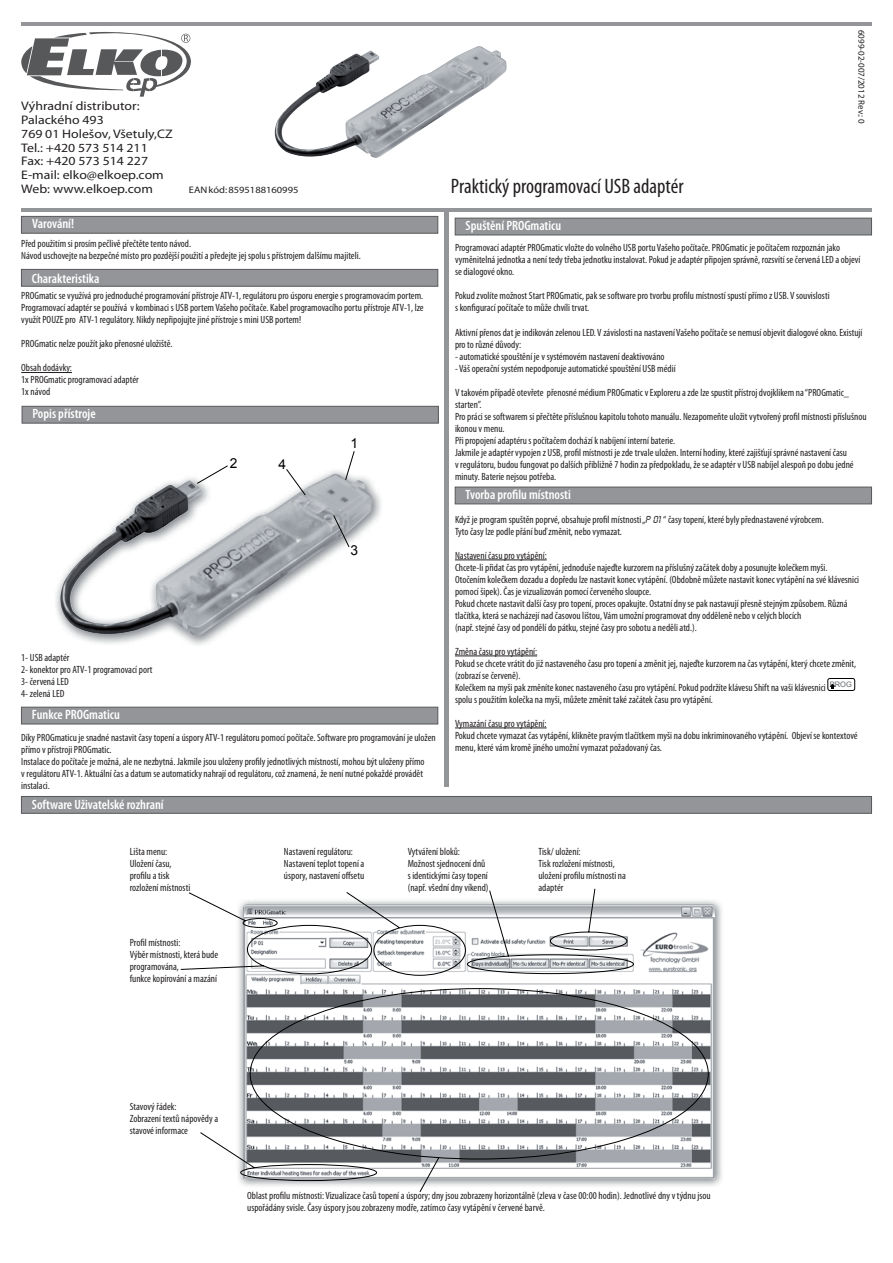
<style>
.page{position:relative;width:893px;height:1263px;background:#fff}
.page>*{position:absolute;margin:0;border:0;box-sizing:border-box;transform-origin:0 0}
.t1{font:condensed 21px "Myriad Pro";color:#231f20}
.t2{font:13.8px "Arial";color:#000}
.t3{font:600 condensed 13.5px "Myriad Pro";color:#fff}
.t4{font:12.45px/13.8px "Myriad Pro";color:#231f20;scale:1.11 1}
.t5{font:condensed 10.5px/12px "Myriad Pro";color:#231f20}
.t6{font:9.45px "Myriad Pro";color:#231f20;scale:1.11 1}
.t7{font:9px "Myriad Pro";color:#231f20}
.s1{font-family:"Lcd D";font-stretch:normal}
</style>
<div class="page">
<hr style="left:21px;top:22px;width:851px;height:4px;background:#939598">
<svg style="left:21px;top:32px;width:170px;height:65px"></svg>
<hr style="left:21px;top:209px;width:851px;height:3px;background:#939598">
<div style="left:21px;top:216px;width:417px;height:17px;background:#939598;border:1px solid #57585a"></div>
<hr style="left:21px;top:372px;width:51px;height:1px;background:#231f20">
<div style="left:21px;top:269px;width:417px;height:17px;background:#939598;border:1px solid #57585a"></div>
<div style="left:22px;top:406px;width:417px;height:17px;background:#939598;border:1px solid #57585a"></div>
<div style="left:21px;top:707px;width:417px;height:17px;background:#939598;border:1px solid #57585a"></div>
<div style="left:21px;top:796px;width:851px;height:17px;background:#939598;border:1px solid #57585a"></div>
<div style="left:455px;top:218px;width:417px;height:17px;background:#939598;border:1px solid #57585a"></div>
<div style="left:455px;top:487px;width:417px;height:17px;background:#939598;border:1px solid #57585a"></div>
<hr style="left:455px;top:560px;width:92px;height:1px;background:#231f20">
<hr style="left:455px;top:656px;width:82px;height:1px;background:#231f20">
<hr style="left:455px;top:728px;width:92px;height:1px;background:#231f20">
<div style="left:827px;top:678px;width:28px;height:13px;border:1px solid #000;border-radius:2px"></div>
<svg style="left:830px;top:684px;width:6px;height:4px"></svg>
<img style="left:55px;top:484px;width:326px;height:161px">
<img style="left:60px;top:476px;width:312px;height:160px">
<svg style="left:196px;top:451px;width:159px;height:97px"></svg>
<img style="left:275px;top:46px;width:232px;height:112px">
<div style="left:444px;top:210px;width:5px;height:577px;background:#939598"></div>
<svg style="left:180px;top:888px;width:529px;height:304px"></svg>
<p class="t4" style="left:21px;top:99px;width:138px">Výhradní distributor:<br>Palackého 493<br>769 01 Holešov, Všetuly,CZ<br>Tel.: +420 573 514 211<br>Fax: +420 573 514 227<br>E-mail: elko@elkoep.com<br>Web: www.elkoep.com</p>
<p class="t6" style="left:189px;top:184px;width:100px">EAN kód: 8595188160995</p>
<p class="t3" style="left:32px;top:215px;width:43px">Varování!</p>
<p class="t5" style="left:21px;top:237px;width:341px">Před použitím si prosím pečlivě přečtěte tento návod.<br>Návod uschovejte na bezpečné místo pro pozdější použití a předejte jej spolu s přístrojem dalšímu majiteli.</p>
<p class="t3" style="left:32px;top:270px;width:69px">Charakteristika</p>
<p class="t5" style="left:21px;top:289px;width:404px;text-align:justify">PROGmatic se využívá pro jednoduché programování přístroje ATV-1, regulátoru pro úsporu energie s programovacím portem.<br>Programovací adaptér se používá v kombinaci s USB portem Vašeho počítače. Kabel programovacího portu přístroje ATV-1, lze využít POUZE pro ATV-1 regulátory. Nikdy nepřipojujte jiné přístroje s mini USB portem!</p>
<p class="t5" style="left:21px;top:337px;width:153px">PROGmatic nelze použít jako přenosné uložiště.</p>
<p class="t5" style="left:21px;top:362px;width:119px">Obsah dodávky:<br>1x PROGmatic programovací adaptér<br>1x návod</p>
<p class="t3" style="left:32px;top:406px;width:65px">Popis přístroje</p>
<p class="t5" style="left:21px;top:651px;width:133px">1- USB adaptér<br>2- konektor pro ATV-1 programovací port<br>3- červená LED<br>4- zelená LED</p>
<p class="t3" style="left:32px;top:706px;width:90px">Funkce PROGmaticu</p>
<h2 class="t2" style="left:230px;top:454px;width:9px">2</h2>
<h2 class="t2" style="left:278px;top:455px;width:9px">4</h2>
<h2 class="t2" style="left:351px;top:434px;width:9px">1</h2>
<h2 class="t2" style="left:351px;top:541px;width:9px">3</h2>
<p class="t5" style="left:21px;top:731px;width:416px">Díky PROGmaticu je snadné nastavit časy topení a úspory ATV-1 regulátoru pomocí počítače. Software pro programování je uložen přímo v přístroji PROGmatic.<br>Instalace do počítače je možná, ale ne nezbytná. Jakmile jsou uloženy profily jednotlivých místností, mohou být uloženy přímo<br>v regulátoru ATV-1. Aktuální čas a datum se automaticky nahrají od regulátoru, což znamená, že není nutné pokaždé provádět instalaci.</p>
<p class="t3" style="left:32px;top:796px;width:133px">Software Uživatelské rozhraní</p>
<h1 class="t1" style="left:451px;top:174px;width:234px">Praktický programovací USB adaptér</h1>
<p class="t3" style="left:466px;top:217px;width:97px">Spuštění PROGmaticu</p>
<p class="t7" style="left:867px;top:30px;width:96px;rotate:90deg">6099-02-007/2012 Rev.: 0</p>
<p class="t5" style="left:455px;top:242px;width:407px">Programovací adaptér PROGmatic vložte do volného USB portu Vašeho počítače. PROGmatic je počítačem rozpoznán jako vyměnitelná jednotka a není tedy třeba jednotku instalovat. Pokud je adaptér připojen správně, rozsvítí se červená LED a objeví se dialogové okno.</p>
<p class="t5" style="left:455px;top:290px;width:376px">Pokud zvolíte možnost Start PROGmatic, pak se software pro tvorbu profilu místností spustí přímo z USB. V souvislosti s konfigurací počítače to může chvíli trvat.</p>
<p class="t5" style="left:455px;top:326px;width:409px">Aktivní přenos dat je indikován zelenou LED. V závislosti na nastavení Vašeho počítače se nemusí objevit dialogové okno. Existují pro to různé důvody:</p>
<p class="t5" style="left:455px;top:350px;width:211px">- automatické spouštění je v systémovém nastavení deaktivováno</p>
<p class="t5" style="left:455px;top:362px;width:222px">- Váš operační systém nepodporuje automatické spouštění USB médií</p>
<p class="t5" style="left:455px;top:386px;width:413px">V takovém případě otevřete přenosné médium PROGmatic v Exploreru a zde lze spustit přístroj dvojklikem na “PROGmatic_ starten”.<br>Pro práci se softwarem si přečtěte příslušnou kapitolu tohoto manuálu. Nezapomeňte uložit vytvořený profil místnosti příslušnou ikonou v menu.<br>Při propojení adaptéru s počítačem dochází k nabíjení interní baterie.<br>Jakmile je adaptér vypojen z USB, profil místnosti je zde trvale uložen. Interní hodiny, které zajišťují správné nastavení času<br>v regulátoru, budou fungovat po dalších přibližně 7 hodin za předpokladu, že se adaptér v USB nabíjel alespoň po dobu jedné minuty. Baterie nejsou potřeba.</p>
<p class="t5" style="left:455px;top:513px;width:370px">Když je program spuštěn poprvé, obsahuje profil místnosti „<span class="s1">P 01</span> “ časy topení, které byly přednastavené výrobcem.<br>Tyto časy lze podle přání buď změnit, nebo vymazat.</p>
<p class="t5" style="left:455px;top:549px;width:406px">Nastavení času pro vytápění:<br>Chcete-li přidat čas pro vytápění, jednoduše najeďte kurzorem na příslušný začátek doby a posunujte kolečkem myši.<br>Otočením kolečkem dozadu a dopředu lze nastavit konec vytápění. (Obdobně můžete nastavit konec vytápění na své klávesnici pomocí šipek). Čas je vizualizován pomocí červeného sloupce.<br>Pokud chcete nastavit další časy pro topení, proces opakujte. Ostatní dny se pak nastavují přesně stejným způsobem. Různá tlačítka, která se nacházejí nad časovou lištou, vám umožní programovat dny odděleně nebo v celých blocích<br>(např. stejné časy od pondělí do pátku, stejné časy pro sobotu a neděli atd.).</p>
<p class="t5" style="left:455px;top:645px;width:403px">Změna času pro vytápění:<br>Pokud se chcete vrátit do již nastaveného času pro topení a změnit jej, najeďte kurzorem na čas vytápění, který chcete změnit, (zobrazí se červeně).<br>Kolečkem na myši pak změníte konec nastaveného času pro vytápění. Pokud podržíte klávesu Shift na vaši klávesnici <sup>PROG </sup>spolu s použitím kolečka na myši, můžete změnit také začátek času pro vytápění.</p>
<p class="t5" style="left:455px;top:717px;width:404px">Vymazání času pro vytápění:<br>Pokud chcete vymazat čas vytápění, klikněte pravým tlačítkem myši na dobu inkriminovaného vytápění. Objeví se kontextové menu, které vám kromě jiného umožní vymazat požadovaný čas.</p>
<p class="t3" style="left:466px;top:486px;width:107px">Tvorba profilu místnosti</p>
<p class="t5" style="left:130px;top:845px;width:62px">Lišta menu:<br>Uložení času, profilu a tisk rozložení místnosti</p>
<p class="t5" style="left:130px;top:936px;width:90px">Profil místnosti:<br>Výběr místnosti, která bude programována,<br>funkce kopírování a mazání</p>
<p class="t5" style="left:284px;top:845px;width:82px">Nastavení regulátoru:<br>Nastavení teplot topení a úspory, nastavení offsetu</p>
<p class="t5" style="left:408px;top:845px;width:82px">Vytváření bloků:<br>Možnost sjednocení dnů s identickými časy topení (např. všední dny víkend)</p>
<p class="t5" style="left:538px;top:845px;width:89px">Tisk/ uložení:<br>Tisk rozložení místnosti, uložení profilu místnosti na adaptér</p>
<p class="t5" style="left:130px;top:1100px;width:90px">Stavový řádek:<br>Zobrazení textů nápovědy a stavové informace</p>
<p class="t5" style="left:247px;top:1190px;width:465px">Oblast profilu místnosti: Vizualizace časů topení a úspory; dny jsou zobrazeny horizontálně (zleva v čase 00:00 hodin). Jednotlivé dny v týdnu jsou uspořádány svisle. Časy úspory jsou zobrazeny modře, zatímco časy vytápění v červené barvě.</p>
</div>
